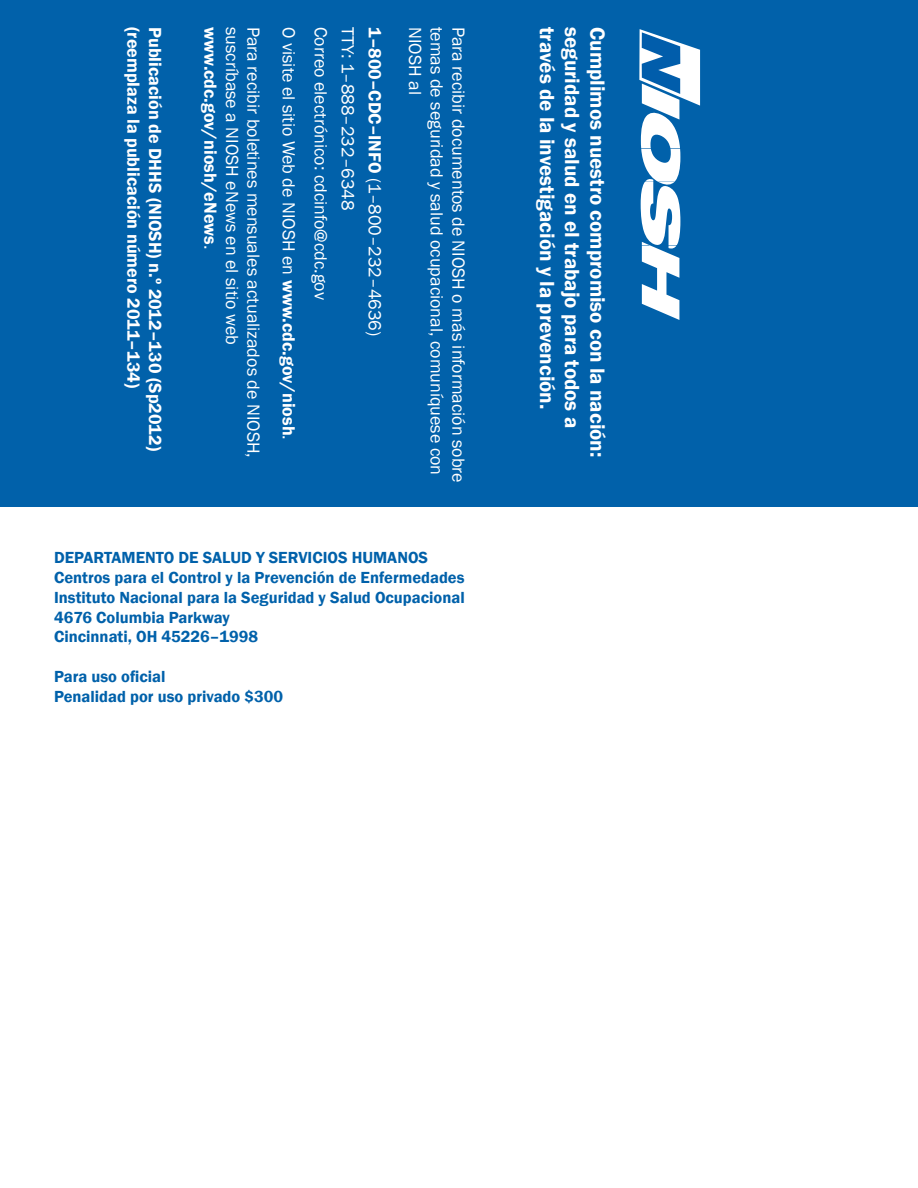
<style>
.page{position:relative;width:918px;height:1188px;background:#fff}
.page>*{position:absolute;margin:0;border:0;box-sizing:border-box;transform-origin:0 0}
.Vision_Statement{font:600 21px "Franklin Gothic";color:#fff}
.Contact_SM{font:18px "Franklin Gothic";color:#fff}
.Web_SM{font:18px "Franklin Gothic";color:#fff}
.Phone_E-mail_SM{font:18px "Franklin Gothic";color:#fff}
.Pub_Number_SM{font:600 18px "Franklin Gothic";color:#fff}
.Web{font:18px "Franklin Gothic";color:#fff}
.Web_SM-2{font:600 18px "Franklin Gothic";color:#fff}
.Address{font:600 16.5px "Franklin Gothic";color:#0161aa}
.s1{font-weight:600}
.s2{font-weight:400}
</style>
<div class="page">
<div style="left:0;top:0;width:918px;height:506px;background:#0161aa"></div>
<svg style="left:639px;top:29px;width:61px;height:291px"></svg>
<p class="Pub_Number_SM" style="left:145px;top:27px;width:362px;rotate:90deg">(reemplaza la publicación número 2011–134)</p>
<p class="Pub_Number_SM" style="left:166px;top:27px;width:425px;rotate:90deg">Publicación de DHHS (NIOSH) n.º 2012–130 (Sp2012)</p>
<p class="Vision_Statement" style="left:560px;top:27px;width:384px;rotate:90deg">través de la investigación y la prevención.</p>
<p class="Vision_Statement" style="left:585px;top:27px;width:403px;rotate:90deg">seguridad y salud en el trabajo para todos a</p>
<p class="Vision_Statement" style="left:610px;top:27px;width:432px;rotate:90deg">Cumplimos nuestro compromiso con la nación:</p>
<p class="Phone_E-mail_SM" style="left:386px;top:27px;width:311px;rotate:90deg"><span class="s1">1–800–CDC–INFO</span> (1–800–232–4636)</p>
<p class="Contact_SM" style="left:426px;top:27px;width:69px;rotate:90deg">NIOSH al</p>
<p class="Contact_SM" style="left:448px;top:27px;width:450px;rotate:90deg">temas de seguridad y salud ocupacional, comuníquese con</p>
<p class="Contact_SM" style="left:470px;top:27px;width:457px;rotate:90deg">Para recibir documentos de NIOSH o más información sobre</p>
<p class="Web_SM-2" style="left:222px;top:27px;width:224px;rotate:90deg">www.cdc.gov/niosh/eNews<span class="s2">.</span></p>
<p class="Web_SM" style="left:243px;top:27px;width:319px;rotate:90deg">suscríbase a NIOSH eNews en el sitio web</p>
<p class="Web_SM" style="left:265px;top:27px;width:432px;rotate:90deg">Para recibir boletines mensuales actualizados de NIOSH,</p>
<p class="Web" style="left:300px;top:27px;width:414px;rotate:90deg">O visite el sitio Web de NIOSH en <span class="s1">www.cdc.gov/niosh</span>.</p>
<p class="Phone_E-mail_SM" style="left:332px;top:27px;width:274px;rotate:90deg">Correo electrónico: cdcinfo@cdc.gov</p>
<p class="Phone_E-mail_SM" style="left:359px;top:27px;width:185px;rotate:90deg">TTY: 1–888–232–6348</p>
<p class="Address" style="left:54px;top:547px;width:376px">DEPARTAMENTO DE SALUD Y SERVICIOS HUMANOS</p>
<p class="Address" style="left:54px;top:567px;width:412px">Centros para el Control y la Prevención de Enfermedades</p>
<p class="Address" style="left:54px;top:587px;width:412px">Instituto Nacional para la Seguridad y Salud Ocupacional</p>
<p class="Address" style="left:54px;top:607px;width:177px">4676 Columbia Parkway</p>
<p class="Address" style="left:54px;top:627px;width:206px">Cincinnati, OH 45226–1998</p>
<p class="Address" style="left:54px;top:666px;width:113px">Para uso oficial</p>
<p class="Address" style="left:54px;top:686px;width:231px">Penalidad por uso privado $300</p>
</div>
